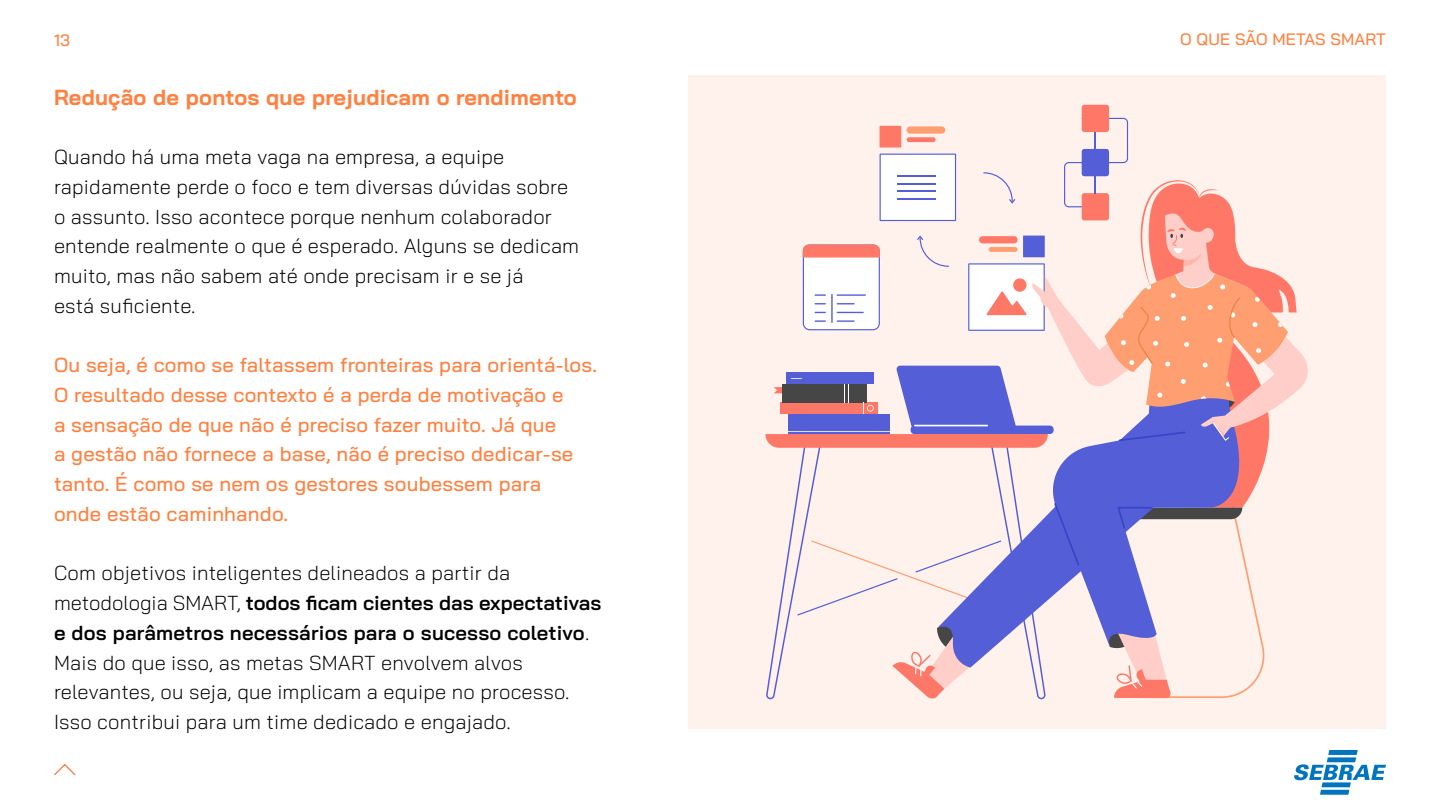
<style>
.page{position:relative;width:1440px;height:810px;background:#fff}
.page>*{position:absolute;margin:0;border:0;box-sizing:border-box;transform-origin:0 0}
.t1{font:700 21.75px "Bai Jamjuree";letter-spacing:.01em;color:#ff8040}
.t2{font:300 20.25px/29.7px "Bai Jamjuree";letter-spacing:.01em;color:#000}
.t3{font:500 20.25px/29.7px "Bai Jamjuree";letter-spacing:.01em;color:#ff8040}
.t4{font:500 16.5px "Bai Jamjuree";letter-spacing:.01em;color:#ff8040}
.s1{font-weight:600}
</style>
<div class="page">
<svg style="left:54px;top:763px;width:22px;height:13px"></svg>
<svg style="left:1294px;top:750px;width:92px;height:45px"></svg>
<div style="left:688px;top:75px;width:698px;height:654px;background:#fff2ec"></div>
<div style="left:1082px;top:105px;width:27px;height:27px;background:#ff7867;border-radius:3px"></div>
<svg style="left:765px;top:118px;width:543px;height:581px"></svg>
<hr style="left:831px;top:294px;width:2px;height:29px;background:#545ed7">
<p class="t4" style="left:54px;top:30px;width:18px">13</p>
<p class="t4" style="left:1180px;top:30px;width:207px">O QUE SÃO METAS SMART</p>
<p class="t1" style="left:54px;top:85px;width:524px">Redução de pontos que prejudicam o rendimento</p>
<p class="t2" style="left:54px;top:142px;width:527px">Quando há uma meta vaga na empresa, a equipe rapidamente perde o foco e tem diversas dúvidas sobre o assunto. Isso acontece porque nenhum colaborador entende realmente o que é esperado. Alguns se dedicam muito, mas não sabem até onde precisam ir e se já<br>está suficiente.</p>
<p class="t3" style="left:54px;top:350px;width:545px">Ou seja, é como se faltassem fronteiras para orientá-los.<br>O resultado desse contexto é a perda de motivação e<br>a sensação de que não é preciso fazer muito. Já que<br>a gestão não fornece a base, não é preciso dedicar-se tanto. É como se nem os gestores soubessem para<br>onde estão caminhando.</p>
<p class="t2" style="left:54px;top:558px;width:549px">Com objetivos inteligentes delineados a partir da metodologia SMART, <span class="s1">todos ficam cientes das expectativas e dos parâmetros necessários para o sucesso coletivo</span>.<br>Mais do que isso, as metas SMART envolvem alvos relevantes, ou seja, que implicam a equipe no processo.<br>Isso contribui para um time dedicado e engajado.</p>
</div>
